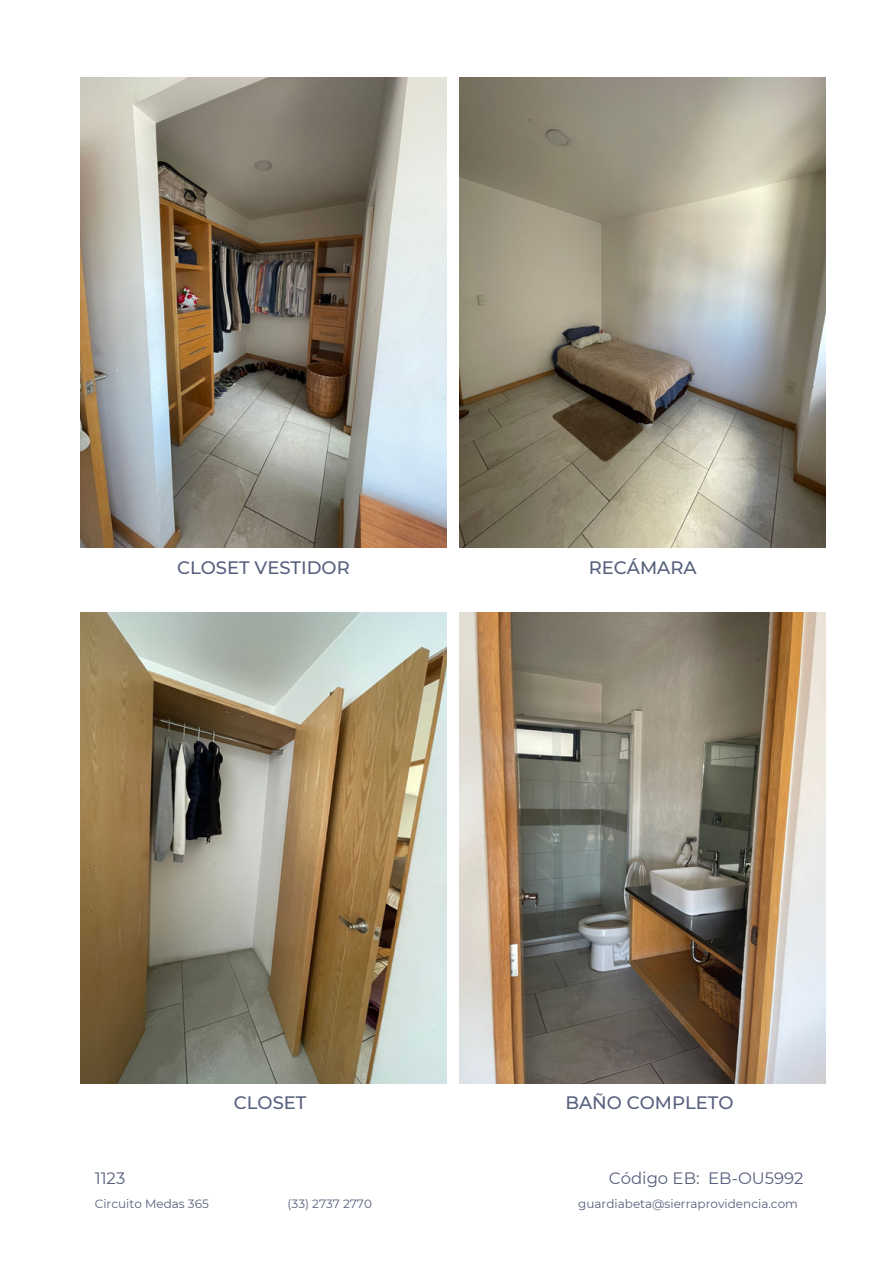
<style>
.page{position:relative;width:893px;height:1264px;background:#fff}
.page>*{position:absolute;margin:0;border:0;box-sizing:border-box;transform-origin:0 0}
.t1{font:500 18px "Montserrat";color:#565f7c}
.t2{font:16.5px "Montserrat";color:#565f7c}
.t3{font:12px "Montserrat";color:#565f7c}
</style>
<div class="page">
<img style="left:81px;top:77px;width:365px;height:470px">
<img style="left:460px;top:77px;width:365px;height:470px">
<img style="left:81px;top:613px;width:365px;height:469px">
<img style="left:460px;top:613px;width:365px;height:469px">
<p class="t1" style="left:177px;top:556px;width:174px">CLOSET VESTIDOR</p>
<p class="t1" style="left:588px;top:556px;width:109px">RECÁMARA</p>
<p class="t1" style="left:234px;top:1091px;width:74px">CLOSET</p>
<p class="t1" style="left:565px;top:1091px;width:169px">BAÑO COMPLETO</p>
<p class="t2" style="left:95px;top:1168px;width:32px">1123</p>
<p class="t2" style="left:609px;top:1168px;width:196px">Código EB: EB-OU5992</p>
<p class="t3" style="left:95px;top:1196px;width:115px">Circuito Medas 365</p>
<p class="t3" style="left:287px;top:1196px;width:86px">(33) 2737 2770</p>
<p class="t3" style="left:578px;top:1196px;width:221px">guardiabeta@sierraprovidencia.com</p>
</div>
